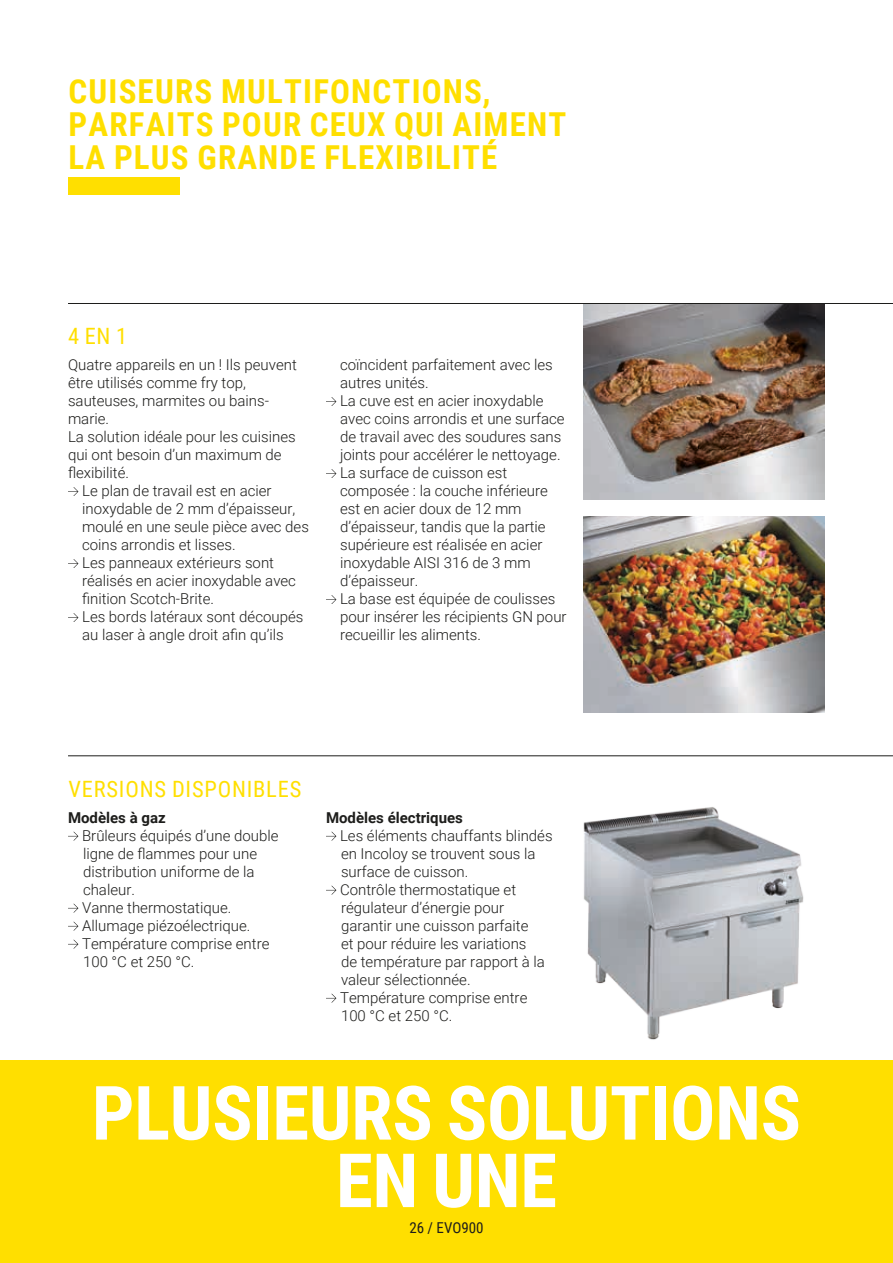
<style>
.page{position:relative;width:893px;height:1263px;background:#fff}
.page>*{position:absolute;margin:0;border:0;box-sizing:border-box;transform-origin:0 0}
.t1{font:700 75px/67.5px "Roboto Condensed";letter-spacing:-.005em;color:#fff;text-align:center}
.t2{font:700 33px/33px "Roboto Condensed";letter-spacing:.035em;color:#ffdf00}
.t3{font:22.5px "Roboto Condensed";letter-spacing:.035em;color:#ffdf00}
.t4{font:300 15px/18px "Roboto";color:#1d1d1b}
.t5{font:700 15px "Roboto";color:#1d1d1b}
.t6{font:15px "Roboto Condensed";color:#1d1d1b}
</style>
<div class="page">
<img style="left:584px;top:304px;width:241px;height:195px">
<svg style="left:68px;top:487px;width:10px;height:9px"></svg>
<svg style="left:68px;top:559px;width:10px;height:9px"></svg>
<svg style="left:68px;top:613px;width:10px;height:9px"></svg>
<svg style="left:326px;top:397px;width:10px;height:9px"></svg>
<svg style="left:326px;top:469px;width:10px;height:9px"></svg>
<svg style="left:326px;top:595px;width:10px;height:9px"></svg>
<svg style="left:68px;top:832px;width:10px;height:8px"></svg>
<svg style="left:68px;top:904px;width:10px;height:8px"></svg>
<svg style="left:68px;top:922px;width:10px;height:8px"></svg>
<svg style="left:68px;top:940px;width:10px;height:8px"></svg>
<svg style="left:326px;top:832px;width:10px;height:8px"></svg>
<svg style="left:326px;top:886px;width:10px;height:8px"></svg>
<svg style="left:326px;top:994px;width:10px;height:8px"></svg>
<div style="left:68px;top:177px;width:112px;height:17px;background:#ffdf00"></div>
<div style="left:0;top:1060px;width:893px;height:203px;background:#ffdf00"></div>
<img style="left:584px;top:516px;width:241px;height:196px">
<img style="left:550px;top:756px;width:275px;height:284px">
<hr style="left:68px;top:303px;width:825px;height:1px;background:#1d1d1b">
<hr style="left:68px;top:755px;width:825px;height:1px;background:#1d1d1b">
<h2 class="t2" style="left:69px;top:73px;width:499px">CUISEURS MULTIFONCTIONS,<br>PARFAITS POUR CEUX QUI AIMENT<br>LA PLUS GRANDE FLEXIBILITÉ</h2>
<h3 class="t3" style="left:68px;top:320px;width:61px">4 EN 1</h3>
<p class="t4" style="left:68px;top:355px;width:230px">Quatre appareils en un ! Ils peuvent</p>
<p class="t4" style="left:68px;top:373px;width:179px">être utilisés comme fry top,</p>
<p class="t4" style="left:68px;top:391px;width:203px">sauteuses, marmites ou bains-</p>
<p class="t4" style="left:68px;top:409px;width:43px">marie.</p>
<p class="t4" style="left:68px;top:427px;width:229px">La solution idéale pour les cuisines</p>
<p class="t4" style="left:68px;top:445px;width:215px">qui ont besoin d’un maximum de</p>
<p class="t4" style="left:68px;top:463px;width:63px">flexibilité.</p>
<p class="t4" style="left:82px;top:481px;width:191px">Le plan de travail est en acier</p>
<p class="t4" style="left:82px;top:499px;width:215px">inoxydable de 2 mm d’épaisseur,</p>
<p class="t4" style="left:82px;top:517px;width:228px">moulé en une seule pièce avec des</p>
<p class="t4" style="left:82px;top:535px;width:155px">coins arrondis et lisses.</p>
<p class="t4" style="left:82px;top:553px;width:193px">Les panneaux extérieurs sont</p>
<p class="t4" style="left:82px;top:571px;width:215px">réalisés en acier inoxydable avec</p>
<p class="t4" style="left:82px;top:589px;width:133px">finition Scotch-Brite.</p>
<p class="t4" style="left:82px;top:607px;width:223px">Les bords latéraux sont découpés</p>
<p class="t4" style="left:82px;top:625px;width:203px">au laser à angle droit afin qu’ils</p>
<p class="t4" style="left:340px;top:355px;width:228px">coïncident parfaitement avec les autres unités.<br>La cuve est en acier inoxydable avec coins arrondis et une surface de travail avec des soudures sans joints pour accélérer le nettoyage.<br>La surface de cuisson est composée : la couche inférieure est en acier doux de 12 mm d’épaisseur, tandis que la partie supérieure est réalisée en acier inoxydable AISI 316 de 3 mm d’épaisseur.<br>La base est équipée de coulisses pour insérer les récipients GN pour recueillir les aliments.</p>
<h3 class="t3" style="left:68px;top:773px;width:234px">VERSIONS DISPONIBLES</h3>
<p class="t5" style="left:68px;top:807px;width:99px">Modèles à gaz</p>
<p class="t4" style="left:82px;top:826px;width:198px">Brûleurs équipés d’une double ligne de flammes pour une distribution uniforme de la chaleur.<br>Vanne thermostatique.<br>Allumage piézoélectrique.<br>Température comprise entre<br>100 °C et 250 °C.</p>
<p class="t5" style="left:326px;top:807px;width:138px">Modèles électriques</p>
<p class="t4" style="left:340px;top:826px;width:214px">Les éléments chauffants blindés en Incoloy se trouvent sous la surface de cuisson.<br>Contrôle thermostatique et régulateur d’énergie pour garantir une cuisson parfaite<br>et pour réduire les variations<br>de température par rapport à la valeur sélectionnée.<br>Température comprise entre<br>100 °C et 250 °C.</p>
<h1 class="t1" style="left:92px;top:1076px;width:711px">PLUSIEURS SOLUTIONS<br>EN UNE</h1>
<p class="t6" style="left:409px;top:1217px;width:76px">26 / EVO900</p>
</div>
